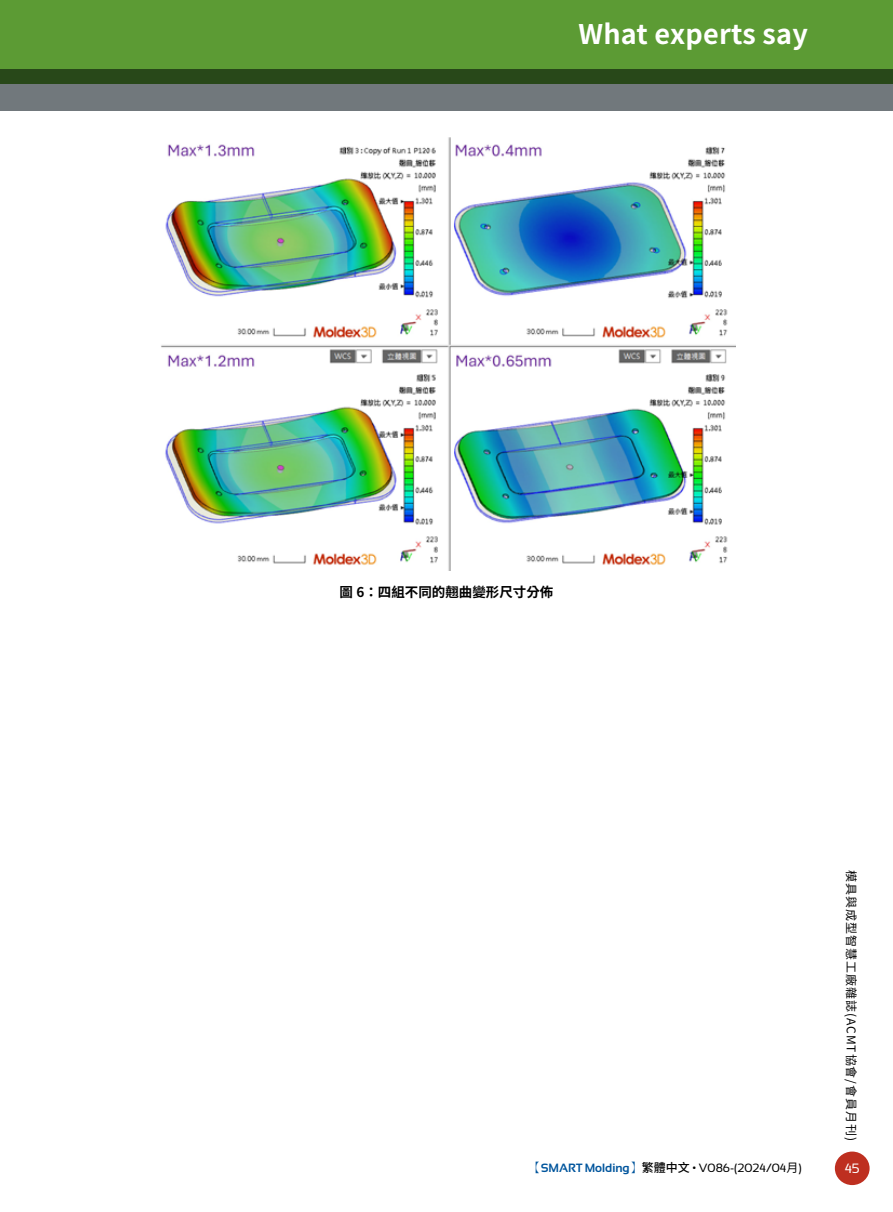
<style>
.page{position:relative;width:893px;height:1212px;background:#fff}
.page>*{position:absolute;margin:0;border:0;box-sizing:border-box;transform-origin:0 0}
.t1{font:700 27px "Noto Sans CJ Ktc";letter-spacing:.01em;color:#fff}
.t2{font:700 13.5px "Noto Sans CJ Ktc";color:#000}
.t3{font:13.5px "Sansation";color:#fff}
.t4{font:12px "Sansation";color:#000}
.t5{font:12px "Noto Sans CJ Ktc";letter-spacing:.08em;color:#000}
.s1{font-family:"Adobe Ming Std";font-weight:300;color:#00559d}
.s2{font-weight:700;color:#00559d}
.s3{font-family:"Noto Sans CJ Ktc";font-weight:500}
.s4{font-family:"Noto Sans CJ Ktc"}
</style>
<div class="page">
<div style="left:0;top:0;width:893px;height:84px;background:#5c9b34"></div>
<svg style="left:0;top:69px;width:893px;height:41px;background:#566657"></svg>
<div style="left:835px;top:1151px;width:35px;height:34px;background:#be2f20;border-radius:50%"></div>
<img style="left:161px;top:137px;width:574px;height:433px">
<h1 class="t1" style="left:578px;top:19px;width:231px">What experts say</h1>
<p class="t2" style="left:340px;top:584px;width:215px">圖 6：四組不同的翹曲變形尺寸分佈</p>
<p class="t4" style="left:529px;top:1161px;width:274px"><span class="s1">【</span><span class="s2">SMART Molding</span><span class="s1">】</span><span class="s3">繁體中文</span> • V086-(2024/04<span class="s4">月</span>)</p>
<p class="t5" style="left:858px;top:870px;width:272px;rotate:90deg">模具與成型智慧工廠雜誌(ACMT協會/會員月刊)</p>
<p class="t3" style="left:845px;top:1161px;width:16px">45</p>
</div>
